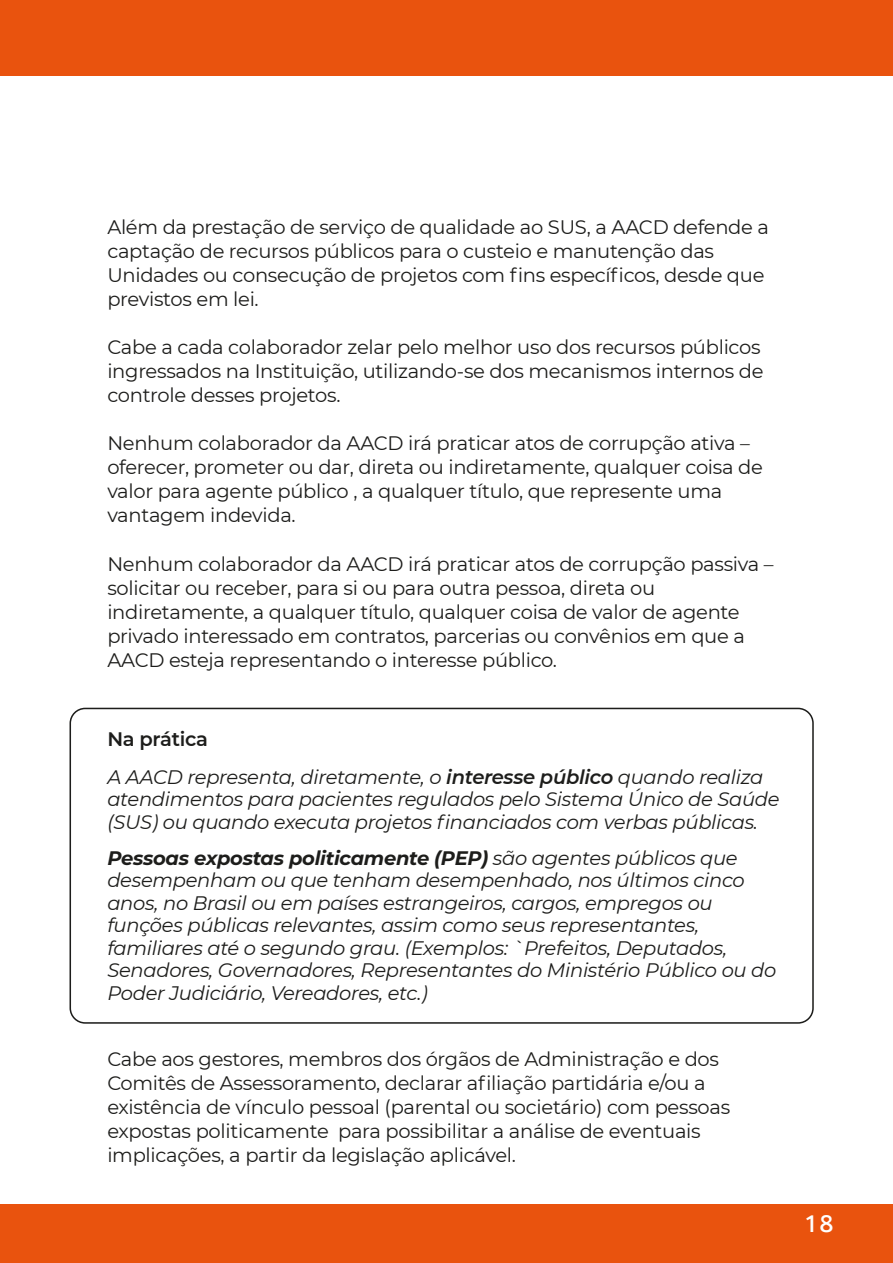
<style>
.page{position:relative;width:893px;height:1263px;background:#fff}
.page>*{position:absolute;margin:0;border:0;box-sizing:border-box;transform-origin:0 0}
.t1{font:600 23.1px "Precious Sans";color:#fff}
.t2{font:19.5px/24px "Montserrat";letter-spacing:-.015em;color:#1d1d1b}
.t3{font:italic 19.5px/22.5px "Montserrat";letter-spacing:-.015em;color:#1d1d1b}
.s1{font-weight:600;font-style:normal}
.s2{font-weight:600}
.s3{font-weight:700}
</style>
<div class="page">
<div style="left:70px;top:708px;width:744px;height:316px;border:2px solid #1d1d1b;border-radius:15px"></div>
<div style="left:0;top:0;width:893px;height:76px;background:#e9530e"></div>
<div style="left:0;top:1204px;width:893px;height:59px;background:#e9530e"></div>
<p class="t2" style="left:107px;top:215px;width:663px">Além da prestação de serviço de qualidade ao SUS, a AACD defende a captação de recursos públicos para o custeio e manutenção das Unidades ou consecução de projetos com fins específicos, desde que previstos em lei.</p>
<p class="t2" style="left:107px;top:335px;width:658px">Cabe a cada colaborador zelar pelo melhor uso dos recursos públicos ingressados na Instituição, utilizando-se dos mecanismos internos de controle desses projetos.</p>
<p class="t2" style="left:107px;top:431px;width:657px">Nenhum colaborador da AACD irá praticar atos de corrupção ativa – oferecer, prometer ou dar, direta ou indiretamente, qualquer coisa de valor para agente público , a qualquer título, que represente uma vantagem indevida.</p>
<p class="t2" style="left:107px;top:551px;width:668px">Nenhum colaborador da AACD irá praticar atos de corrupção passiva – solicitar ou receber, para si ou para outra pessoa, direta ou indiretamente, a qualquer título, qualquer coisa de valor de agente privado interessado em contratos, parcerias ou convênios em que a AACD esteja representando o interesse público.</p>
<p class="t3" style="left:107px;top:720px;width:658px;line-height:37.5px"><span class="s1">Na prática<br></span>A AACD representa, diretamente, o <span class="s2">interesse público</span> quando realiza</p>
<p class="t3" style="left:107px;top:787px;width:674px">atendimentos para pacientes regulados pelo Sistema Único de Saúde (SUS) ou quando executa projetos financiados com verbas públicas.</p>
<p class="t3" style="left:107px;top:846px;width:671px"><span class="s3">Pessoas expostas politicamente (PEP)</span> são agentes públicos que desempenham ou que tenham desempenhado, nos últimos cinco anos, no Brasil ou em países estrangeiros, cargos, empregos ou funções públicas relevantes, assim como seus representantes, familiares até o segundo grau. (Exemplos: `Prefeitos, Deputados, Senadores, Governadores, Representantes do Ministério Público ou do Poder Judiciário, Vereadores, etc.)</p>
<p class="t2" style="left:107px;top:1046px;width:624px">Cabe aos gestores, membros dos órgãos de Administração e dos Comitês de Assessoramento, declarar afiliação partidária e/ou a existência de vínculo pessoal (parental ou societário) com pessoas expostas politicamente para possibilitar a análise de eventuais implicações, a partir da legislação aplicável.</p>
<p class="t1" style="left:804px;top:1209px;width:31px">18</p>
</div>
